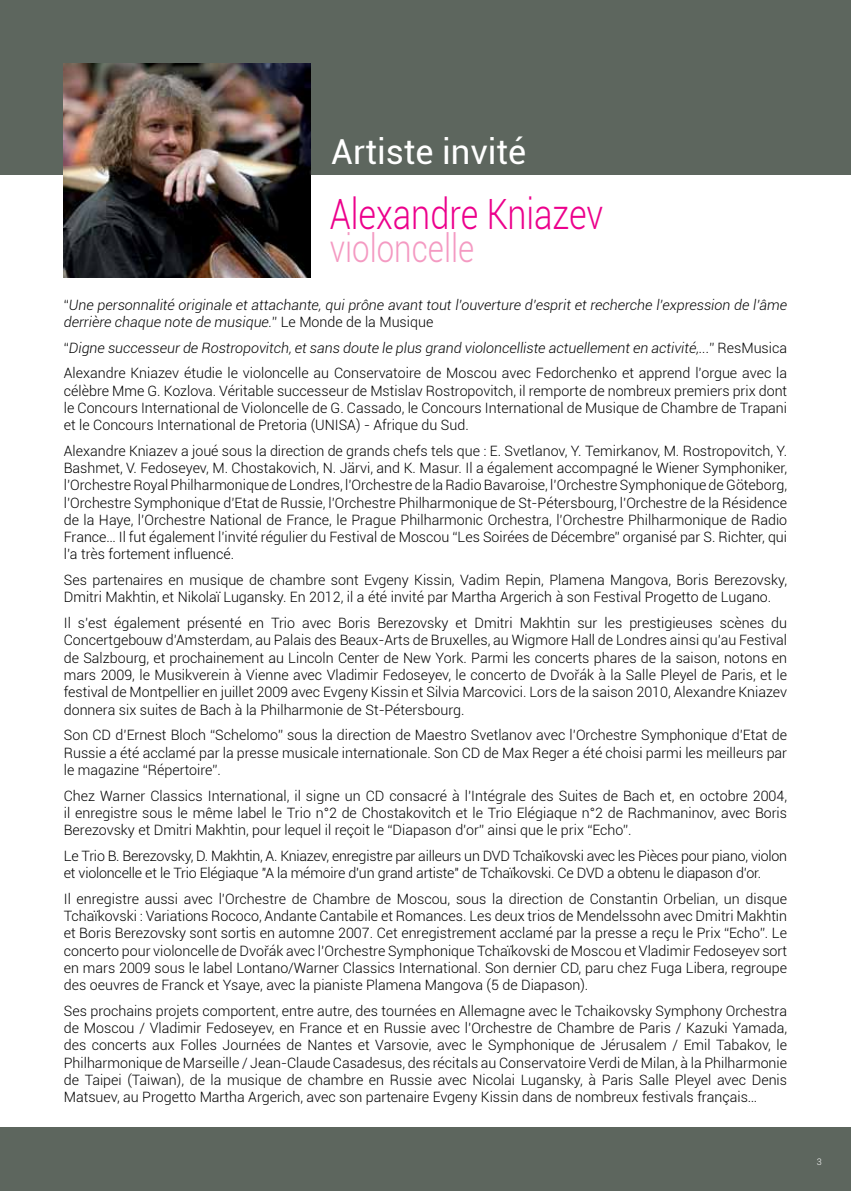
<style>
.page{position:relative;width:851px;height:1191px;background:#fff}
.page>*{position:absolute;margin:0;border:0;box-sizing:border-box;transform-origin:0 0}
.t1{font:300 41.7px "Roboto";color:#ec008c;scale:.82 1}
.t2{font:300 38.25px "Roboto";color:#f49ac2;scale:.82 1}
.t3{font:34.5px "Roboto";color:#fff}
.t4{font:300 14.25px/17.2px "Roboto";color:#000;text-align:justify}
.t5{font:italic 300 14.25px/17.2px "Roboto";color:#000}
.t6{font:300 9px "Roboto";color:#fff}
.s1{font-style:normal}
.s2{font-style:italic}
</style>
<div class="page">
<div style="left:0;top:0;width:850px;height:174px;background:#5d665e"></div>
<img style="left:64px;top:64px;width:246px;height:214px">
<div style="left:0;top:1127px;width:850px;height:64px;background:#5d665e"></div>
<h3 class="t3" style="left:331px;top:128px;width:196px">Artiste invité</h3>
<h1 class="t1" style="left:330px;top:185px;width:335px">Alexandre Kniazev</h1>
<h2 class="t2" style="left:330px;top:222px;width:166px">violoncelle</h2>
<p class="t5" style="left:64px;top:295px;width:724px"><span class="s1">“</span>Une personnalité originale et attachante, qui prône avant tout l’ouverture d’esprit et recherche l’expression de l’âme derrière chaque note de musique.<span class="s1">” Le Monde de la Musique</span></p>
<p class="t4" style="left:64px;top:334px;width:724px;line-height:25.8px">“<span class="s2">Digne successeur de Rostropovitch, et sans doute le plus grand violoncelliste actuellement en activité,...</span>” ResMusica<br>Alexandre Kniazev étudie le violoncelle au Conservatoire de Moscou avec Fedorchenko et apprend l’orgue avec la</p>
<p class="t4" style="left:64px;top:381px;width:724px">célèbre Mme G. Kozlova. Véritable successeur de Mstislav Rostropovitch, il remporte de nombreux premiers prix dont le Concours International de Violoncelle de G. Cassado, le Concours International de Musique de Chambre de Trapani et le Concours International de Pretoria (UNISA) - Afrique du Sud.</p>
<p class="t4" style="left:64px;top:442px;width:724px">Alexandre Kniazev a joué sous la direction de grands chefs tels que : E. Svetlanov, Y. Temirkanov, M. Rostropovitch, Y.<br>Bashmet, V. Fedoseyev, M. Chostakovich, N. Järvi, and K. Masur. Il a également accompagné le Wiener Symphoniker, l’Orchestre Royal Philharmonique de Londres, l’Orchestre de la Radio Bavaroise, l’Orchestre Symphonique de Göteborg, l’Orchestre Symphonique d’Etat de Russie, l’Orchestre Philharmonique de St-Pétersbourg, l’Orchestre de la Résidence de la Haye, l’Orchestre National de France, le Prague Philharmonic Orchestra, l’Orchestre Philharmonique de Radio France… Il fut également l’invité régulier du Festival de Moscou “Les Soirées de Décembre” organisé par S. Richter, qui l’a très fortement influencé.</p>
<p class="t4" style="left:64px;top:571px;width:724px">Ses partenaires en musique de chambre sont Evgeny Kissin, Vadim Repin, Plamena Mangova, Boris Berezovsky,<br>Dmitri Makhtin, et Nikolaï Lugansky. En 2012, il a été invité par Martha Argerich à son Festival Progetto de Lugano.</p>
<p class="t4" style="left:64px;top:614px;width:724px">Il s’est également présenté en Trio avec Boris Berezovsky et Dmitri Makhtin sur les prestigieuses scènes du Concertgebouw d’Amsterdam, au Palais des Beaux-Arts de Bruxelles, au Wigmore Hall de Londres ainsi qu’au Festival de Salzbourg, et prochainement au Lincoln Center de New York. Parmi les concerts phares de la saison, notons en mars 2009, le Musikverein à Vienne avec Vladimir Fedoseyev, le concerto de Dvořák à la Salle Pleyel de Paris, et le festival de Montpellier en juillet 2009 avec Evgeny Kissin et Silvia Marcovici. Lors de la saison 2010, Alexandre Kniazev donnera six suites de Bach à la Philharmonie de St-Pétersbourg.</p>
<p class="t4" style="left:64px;top:726px;width:724px">Son CD d’Ernest Bloch “Schelomo” sous la direction de Maestro Svetlanov avec l’Orchestre Symphonique d’Etat de Russie a été acclamé par la presse musicale internationale. Son CD de Max Reger a été choisi parmi les meilleurs par le magazine “Répertoire”.</p>
<p class="t4" style="left:64px;top:786px;width:724px">Chez Warner Classics International, il signe un CD consacré à l’Intégrale des Suites de Bach et, en octobre 2004, il enregistre sous le même label le Trio n°2 de Chostakovitch et le Trio Elégiaque n°2 de Rachmaninov, avec Boris Berezovsky et Dmitri Makhtin, pour lequel il reçoit le “Diapason d’or” ainsi que le prix “Echo”.</p>
<p class="t4" style="left:64px;top:846px;width:724px">Le Trio B. Berezovsky, D. Makhtin, A. Kniazev, enregistre par ailleurs un DVD Tchaïkovski avec les Pièces pour piano, violon et violoncelle et le Trio Elégiaque "A la mémoire d'un grand artiste" de Tchaïkovski. Ce DVD a obtenu le diapason d’or.</p>
<p class="t4" style="left:64px;top:889px;width:724px">Il enregistre aussi avec l’Orchestre de Chambre de Moscou, sous la direction de Constantin Orbelian, un disque Tchaïkovski : Variations Rococo, Andante Cantabile et Romances. Les deux trios de Mendelssohn avec Dmitri Makhtin et Boris Berezovsky sont sortis en automne 2007. Cet enregistrement acclamé par la presse a reçu le Prix “Echo”. Le concerto pour violoncelle de Dvořák avec l’Orchestre Symphonique Tchaïkovski de Moscou et Vladimir Fedoseyev sort en mars 2009 sous le label Lontano/Warner Classics International. Son dernier CD, paru chez Fuga Libera, regroupe des oeuvres de Franck et Ysaye, avec la pianiste Plamena Mangova (5 de Diapason).</p>
<p class="t4" style="left:64px;top:1001px;width:724px">Ses prochains projets comportent, entre autre, des tournées en Allemagne avec le Tchaikovsky Symphony Orchestra de Moscou / Vladimir Fedoseyev, en France et en Russie avec l’Orchestre de Chambre de Paris / Kazuki Yamada, des concerts aux Folles Journées de Nantes et Varsovie, avec le Symphonique de Jérusalem / Emil Tabakov, le Philharmonique de Marseille / Jean-Claude Casadesus, des récitals au Conservatoire Verdi de Milan, à la Philharmonie de Taipei (Taiwan), de la musique de chambre en Russie avec Nicolai Lugansky, à Paris Salle Pleyel avec Denis Matsuev, au Progetto Martha Argerich, avec son partenaire Evgeny Kissin dans de nombreux festivals français…</p>
<p class="t6" style="left:816px;top:1155px;width:6px">3</p>
</div>
